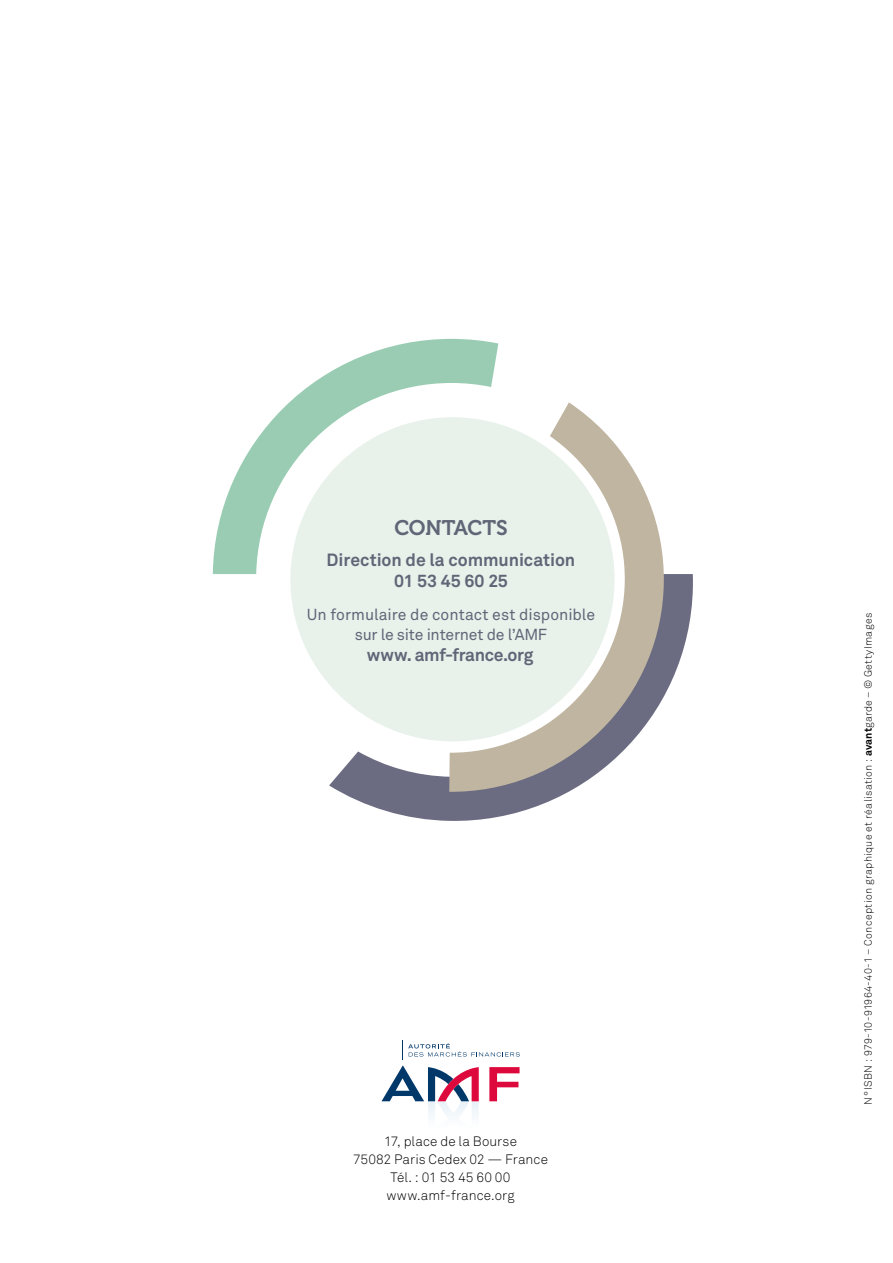
<style>
.page{position:relative;width:893px;height:1263px;background:#fff}
.page>*{position:absolute;margin:0;border:0;box-sizing:border-box;transform-origin:0 0}
.t1{font:21px "Museo 700";letter-spacing:-.01em;color:#6b6c82}
.t2{font:700 17.55px/21px "Akkurat";letter-spacing:-.005em;color:#6b6c82;text-align:center}
.t3{font:15.75px/19.4px "Akkurat";letter-spacing:-.005em;color:#6b6c82;text-align:center}
.t4{font:300 13.5px/18px "Akkurat";letter-spacing:.005em;color:#000;text-align:center}
.t5{font:300 10.5px "Akkurat";letter-spacing:.035em;color:#000}
.s1{font-weight:700}
</style>
<div class="page">
<svg style="left:382px;top:1040px;width:138px;height:76px"></svg>
<svg style="left:329px;top:574px;width:364px;height:247px"></svg>
<svg style="left:213px;top:339px;width:285px;height:235px"></svg>
<svg style="left:449px;top:367px;width:236px;height:425px"></svg>
<svg style="left:279px;top:407px;width:345px;height:345px;background:#eaf3ed"></svg>
<h1 class="t1" style="left:394px;top:516px;width:115px">CONTACTS</h1>
<h2 class="t2" style="left:327px;top:549px;width:250px">Direction de la communication<br>01 53 45 60 25</h2>
<h3 class="t3" style="left:307px;top:605px;width:290px">Un formulaire de contact est disponible sur le site internet de l’AMF</h3>
<h2 class="t2" style="left:367px;top:644px;width:168px">www. amf-france.org</h2>
<p class="t4" style="left:353px;top:1132px;width:196px">17, place de la Bourse<br>75082 Paris Cedex 02 — France<br>Tél. : 01 53 45 60 00 www.amf-france.org</p>
<p class="t5" style="left:861px;top:1104px;width:493px;rotate:-90deg">N° ISBN : 979-10-91964-40-1 – Conception graphique et réalisation : <span class="s1">avant</span>garde – © GettyImages</p>
</div>
